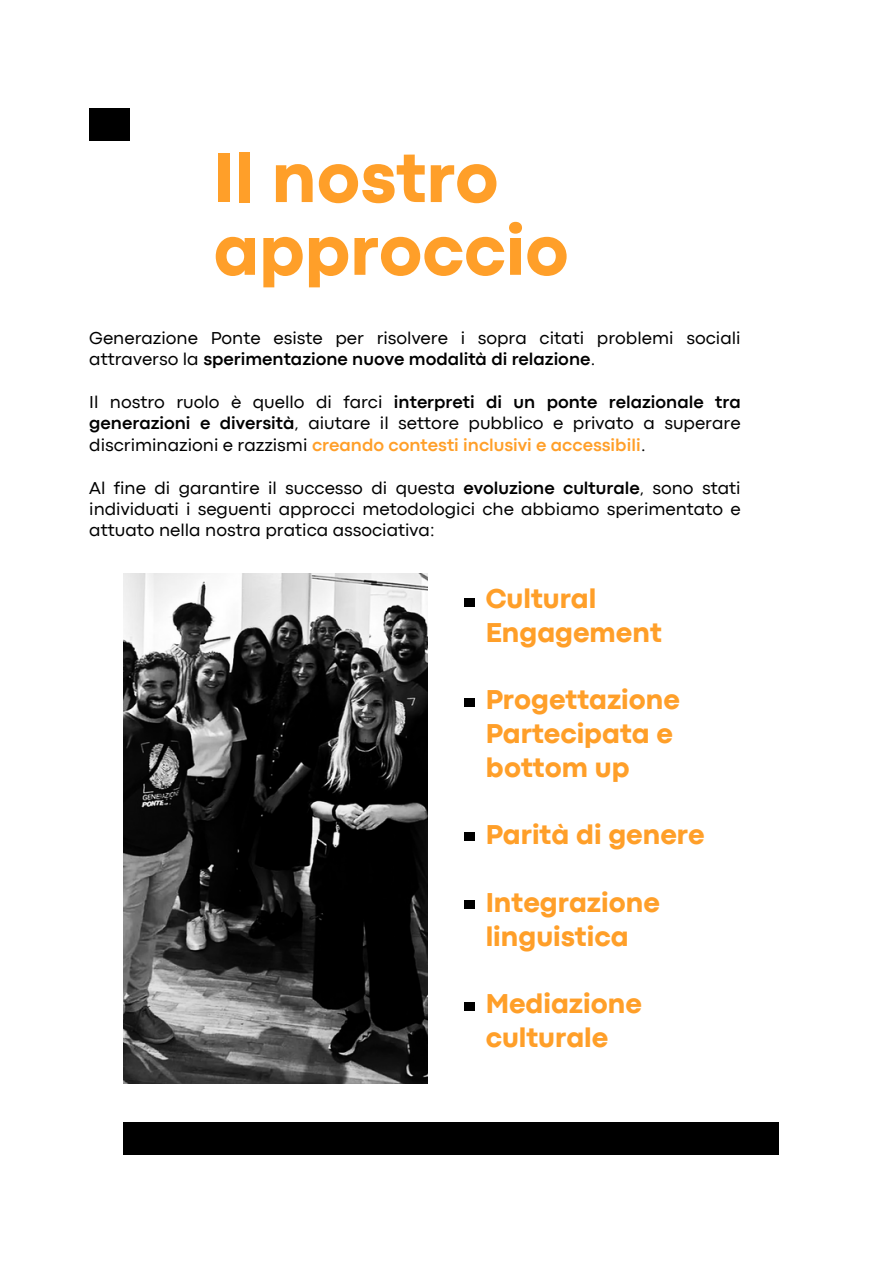
<style>
.page{position:relative;width:893px;height:1264px;background:#fff}
.page>*{position:absolute;margin:0;border:0;box-sizing:border-box;transform-origin:0 0}
.t1{font:800 72.75px/72.8px "Codec Pro";color:#ff9f29}
.t2{font:800 28.5px/33.8px "Codec Pro";color:#ff9f29}
.t3{font:18px/21.3px "Codec Pro";color:#000;text-align:justify}
.s1{font-weight:700}
.s2{font-weight:700;color:#ff9f29}
</style>
<div class="page">
<div style="left:124px;top:1122px;width:654px;height:32px;background:#000"></div>
<img style="left:124px;top:573px;width:303px;height:510px">
<div style="left:89px;top:108px;width:40px;height:32px;background:#000"></div>
<div style="left:464px;top:598px;width:11px;height:8px;background:#000"></div>
<div style="left:464px;top:698px;width:11px;height:8px;background:#000"></div>
<div style="left:464px;top:832px;width:11px;height:9px;background:#000"></div>
<div style="left:464px;top:900px;width:11px;height:8px;background:#000"></div>
<div style="left:464px;top:1001px;width:11px;height:9px;background:#000"></div>
<p class="t1" style="left:213px;top:147px;width:356px">Il nostro approccio</p>
<p class="t3" style="left:89px;top:328px;width:652px">Generazione Ponte esiste per risolvere i sopra citati problemi sociali attraverso la <span class="s1">sperimentazione nuove modalità di relazione</span>.</p>
<p class="t3" style="left:89px;top:393px;width:653px">Il nostro ruolo è quello di farci <span class="s1">interpreti di un ponte relazionale tra generazioni e diversità</span>, aiutare il settore pubblico e privato a superare discriminazioni e razzismi <span class="s2">creando contesti inclusivi e accessibili</span>.</p>
<p class="t3" style="left:89px;top:478px;width:653px">Al fine di garantire il successo di questa <span class="s1">evoluzione culturale</span>, sono stati individuati i seguenti approcci metodologici che abbiamo sperimentato e attuato nella nostra pratica associativa:</p>
<p class="t2" style="left:485px;top:584px;width:178px">Cultural<br>Engagement</p>
<p class="t2" style="left:485px;top:685px;width:196px">Progettazione<br>Partecipata e bottom up</p>
<p class="t2" style="left:485px;top:820px;width:220px">Parità di genere</p>
<p class="t2" style="left:485px;top:887px;width:176px">Integrazione linguistica</p>
<p class="t2" style="left:485px;top:988px;width:158px">Mediazione culturale</p>
</div>
